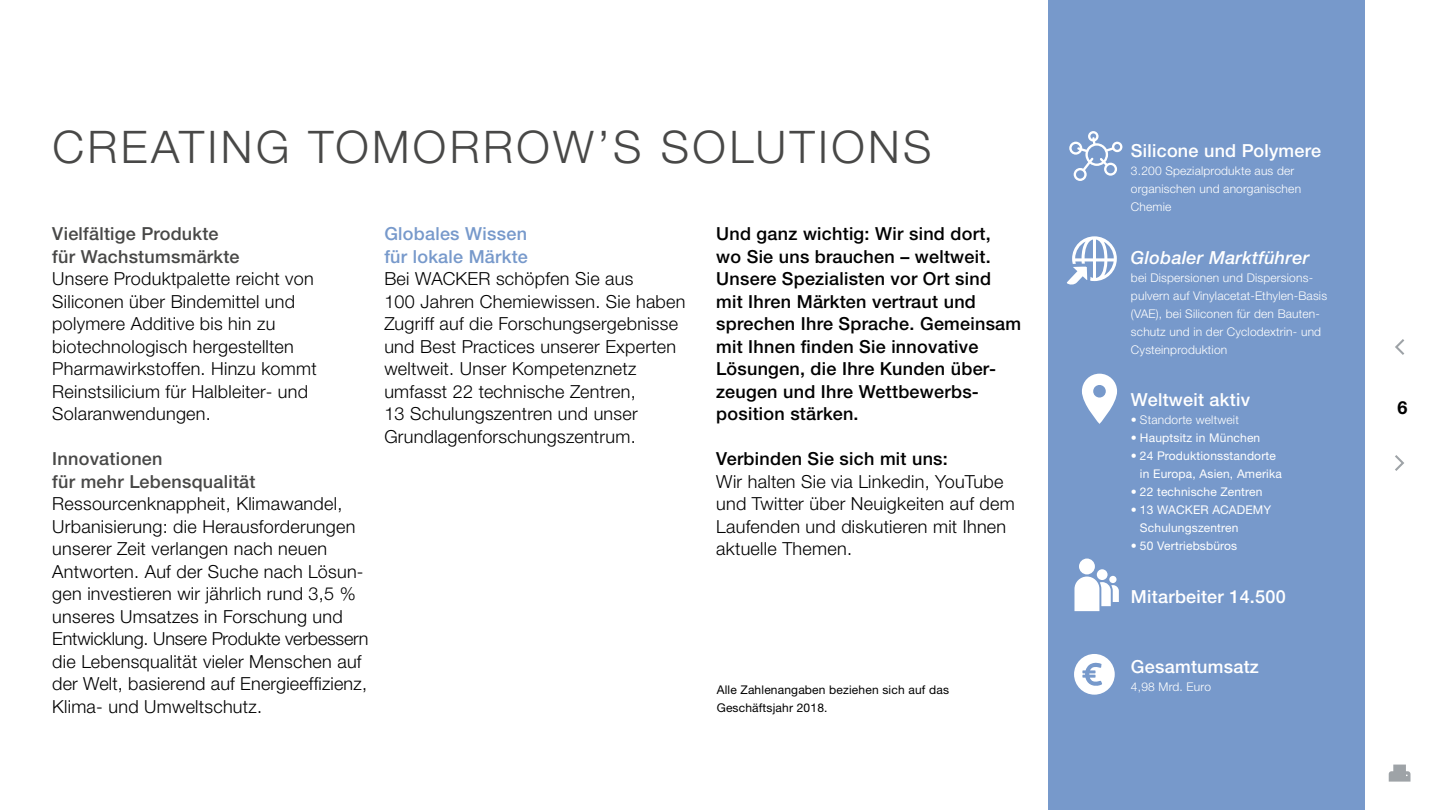
<style>
.page{position:relative;width:1440px;height:810px;background:#fff}
.page>*{position:absolute;margin:0;border:0;box-sizing:border-box;transform-origin:0 0}
.Headline{font:300 45px "Helvetica Panfor Wacker";letter-spacing:.075em;color:#484847}
.Fließtext{font:300 18px/22.5px "Helvetica Panfor Wacker";letter-spacing:.015em;color:#000}
.Fließtext-2{font:500 18px/22.5px "Helvetica Panfor Wacker";letter-spacing:.015em;color:#000}
.Auszeichnung{font:500 18px/22.5px "Helvetica Panfor Wacker";letter-spacing:.015em;color:#484847}
.Auszeichnung_Intro{font:500 18px "Helvetica Panfor Wacker";letter-spacing:.015em;color:#fff}
.Fließtext-3{font:500 18px/22.5px "Helvetica Panfor Wacker";letter-spacing:.015em;color:#7799cb}
.Text_in_an_Bild{font:italic 500 18px "Helvetica Panfor Wacker";letter-spacing:.015em;color:#fff}
.t1{font:700 18px "Helvetica Panfor Wacker";color:#000}
.Text_in_an_Bild-2{font:300 12px/18px "Helvetica Panfor Wacker";letter-spacing:.015em;color:#fff}
.t2{font:12px/18px "Helvetica Panfor Wacker";letter-spacing:.015em;color:#fff}
.Text_in_an_Bild-3{font:12px "Helvetica Panfor Wacker";letter-spacing:.015em;color:#000}
</style>
<div class="page">
<svg style="left:1389px;top:765px;width:22px;height:17px"></svg>
<svg style="left:1395px;top:455px;width:9px;height:16px"></svg>
<svg style="left:1395px;top:339px;width:9px;height:16px"></svg>
<div style="left:1048px;top:0;width:317px;height:810px;background:#7799cb"></div>
<svg style="left:1074px;top:559px;width:45px;height:52px"></svg>
<svg style="left:1069px;top:131px;width:53px;height:50px"></svg>
<svg style="left:1074px;top:654px;width:41px;height:41px"></svg>
<svg style="left:1067px;top:236px;width:50px;height:188px"></svg>
<p class="Headline" style="left:52px;top:120px;width:881px">CREATING TOMORROW’S SOLUTIONS</p>
<p class="Auszeichnung_Intro" style="left:1131px;top:140px;width:192px">Silicone und Polymere</p>
<p class="Text_in_an_Bild-2" style="left:1131px;top:162px;width:172px">3.200 Spezialprodukte aus der organischen und anorganischen<br>Chemie</p>
<p class="Text_in_an_Bild" style="left:1131px;top:246px;width:180px">Globaler Marktführer</p>
<p class="Text_in_an_Bild-2" style="left:1131px;top:268px;width:198px">bei Dispersionen und Dispersions&shy;pulvern auf Vinylacetat-Ethylen-Basis (VAE), bei Siliconen für den Bauten&shy;schutz und in der Cyclodextrin- und Cysteinproduktion</p>
<p class="Auszeichnung_Intro" style="left:1131px;top:389px;width:121px">Weltweit aktiv</p>
<p class="Text_in_an_Bild-2" style="left:1131px;top:411px;width:109px">• Standorte weltweit</p>
<p class="t2" style="left:1131px;top:429px;width:131px">• Hauptsitz in München</p>
<p class="t2" style="left:1140px;top:447px;width:143px;text-indent:-9px">• 24 Produktionsstandorte in Europa, Asien, Amerika</p>
<p class="t2" style="left:1131px;top:483px;width:133px">• 22 technische Zentren</p>
<p class="t2" style="left:1140px;top:501px;width:133px;text-indent:-9px">• 13 WACKER ACADEMY<br>Schulungszentren</p>
<p class="t2" style="left:1131px;top:537px;width:108px">• 50 Vertriebsbüros</p>
<p class="Auszeichnung_Intro" style="left:1131px;top:585px;width:156px">Mitarbeiter 14.500</p>
<p class="Fließtext-3" style="left:384px;top:222px;width:145px">Globales Wissen für lokale Märkte</p>
<p class="Fließtext" style="left:384px;top:267px;width:303px">Bei WACKER schöpfen Sie aus<br>100 Jahren Chemiewissen. Sie haben Zugriff auf die Forschungsergebnisse und Best Practices unserer Experten weltweit. Unser Kompetenznetz umfasst 22 technische Zentren,<br>13 Schulungszentren und unser Grundlagenforschungszentrum.</p>
<p class="Auszeichnung" style="left:52px;top:222px;width:189px">Vielfältige Produkte für Wachstumsmärkte</p>
<p class="Fließtext" style="left:52px;top:267px;width:266px">Unsere Produktpalette reicht von<br>Siliconen über Bindemittel und polymere Additive bis hin zu biotechnologisch hergestellten<br>Pharmawirkstoffen. Hinzu kommt<br>Reinstsilicium für Halbleiter- und<br>Solaranwendungen.</p>
<p class="Auszeichnung" style="left:52px;top:447px;width:205px">Innovationen<br>für mehr Lebensqualität</p>
<p class="Fließtext" style="left:52px;top:492px;width:318px">Ressourcenknappheit, Klimawandel, Urbanisierung: die Herausforderungen unserer Zeit verlangen nach neuen Antworten. Auf der Suche nach Lösun&shy;gen investieren wir jährlich rund 3,5 % unseres Umsatzes in Forschung und Entwicklung. Unsere Produkte verbessern die Lebensqualität vieler Menschen auf der Welt, basierend auf Energieeffizienz, Klima- und Umweltschutz.</p>
<p class="Fließtext-2" style="left:716px;top:222px;width:307px">Und ganz wichtig: Wir sind dort,<br>wo Sie uns brauchen – weltweit.<br>Unsere Spezialisten vor Ort sind mit Ihren Märkten vertraut und sprechen Ihre Sprache. Gemeinsam mit Ihnen finden Sie innovative<br>Lösungen, die Ihre Kunden über&shy;zeugen und Ihre Wettbewerbs&shy;position stärken.</p>
<p class="Fließtext-2" style="left:716px;top:447px;width:233px">Verbinden Sie sich mit uns:</p>
<p class="Fließtext" style="left:716px;top:470px;width:300px">Wir halten Sie via Linkedin, YouTube und Twitter über Neuigkeiten auf dem<br>Laufenden und diskutieren mit Ihnen aktuelle Themen.</p>
<p class="Auszeichnung_Intro" style="left:1131px;top:656px;width:129px">Gesamtumsatz</p>
<p class="Text_in_an_Bild-3" style="left:717px;top:683px;width:234px">Alle Zahlenangaben beziehen sich auf das</p>
<p class="Text_in_an_Bild-2" style="left:1131px;top:678px;width:82px">4,98 Mrd. Euro</p>
<p class="Text_in_an_Bild-3" style="left:717px;top:701px;width:112px">Geschäftsjahr 2018.</p>
<p class="t1" style="left:1397px;top:397px;width:12px">6</p>
</div>
